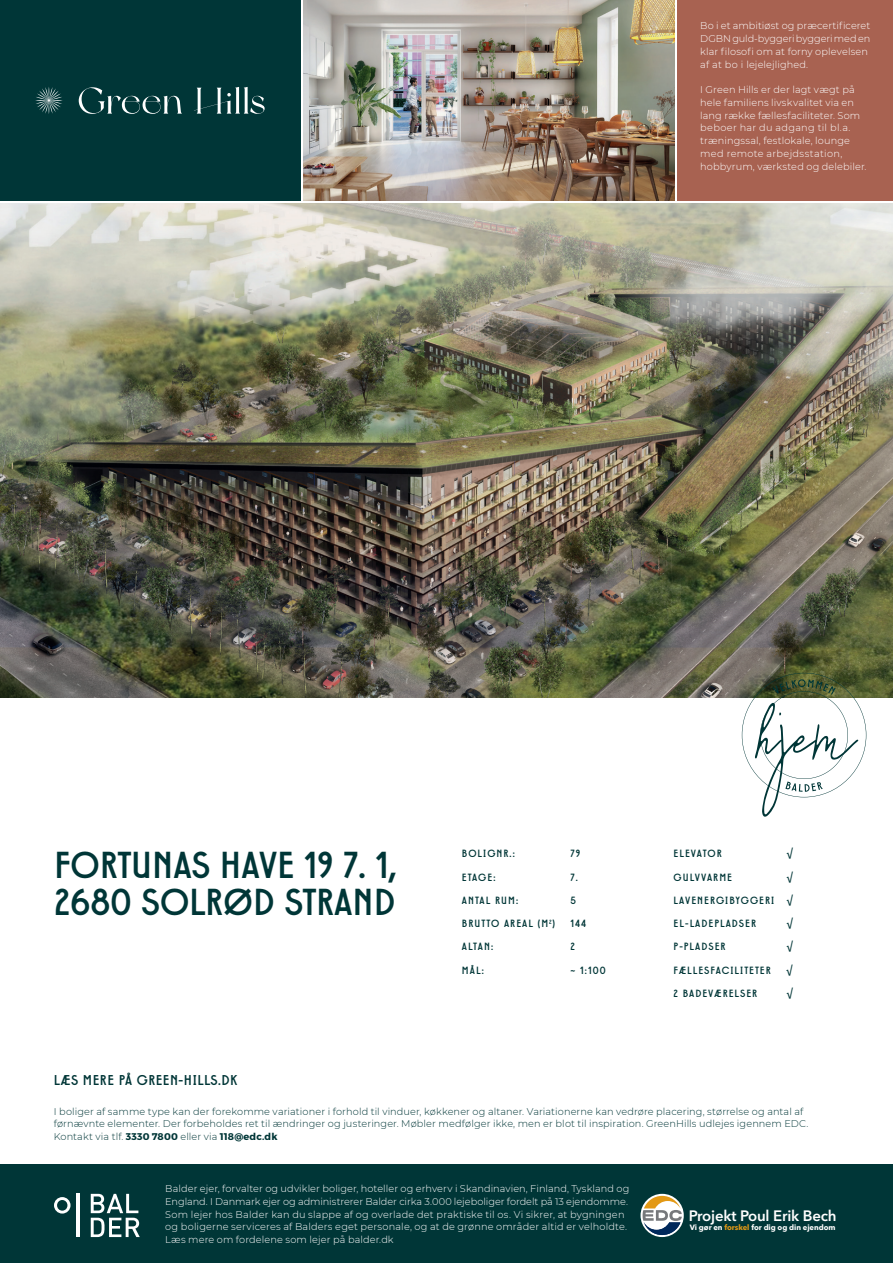
<style>
.page{position:relative;width:893px;height:1263px;background:#fff}
.page>*{position:absolute;margin:0;border:0;box-sizing:border-box;transform-origin:0 0}
.t1{font:600 37.5px/37.5px "Neue Droschke";color:#003637}
.t2{font:600 15px "Avenir Next LT Pro";letter-spacing:-.01em;color:#fff}
.brød_10_15{font:600 14.25px "Neue Droschke";letter-spacing:.04em;color:#003637}
.t3{font:600 10.5px "Neue Droschke";letter-spacing:.1em;color:#003637}
.brød_10_15-2{font:300 9.75px/12.8px "Montserrat";letter-spacing:.015em;color:#fff}
.brød_10_15-3{font:300 9.75px/12.8px "Montserrat";letter-spacing:.01em;color:#003637}
.t4{font:700 7.65px "Avenir Next LT Pro";letter-spacing:-.005em;color:#fff}
.s1{font-weight:700}
.s2{color:#e39915}
</style>
<div class="page">
<img style="left:0;top:204px;width:893px;height:493px">
<svg style="left:742px;top:673px;width:124px;height:144px"></svg>
<div style="left:0;top:1165px;width:893px;height:98px;background:#003637"></div>
<svg style="left:54px;top:1197px;width:17px;height:16px"></svg>
<hr style="left:76px;top:1194px;width:4px;height:43px;background:#fff">
<svg style="left:91px;top:1194px;width:49px;height:43px"></svg>
<div style="left:0;top:0;width:300px;height:201px;background:#003637"></div>
<img style="left:303px;top:0;width:371px;height:201px">
<div style="left:678px;top:0;width:215px;height:201px;background:#a86251"></div>
<svg style="left:640px;top:1194px;width:44px;height:43px"></svg>
<svg style="left:643px;top:1196px;width:39px;height:39px;background:#a6a79e"></svg>
<svg style="left:79px;top:87px;width:103px;height:27px"></svg>
<svg style="left:194px;top:87px;width:71px;height:27px"></svg>
<svg style="left:35px;top:87px;width:28px;height:27px"></svg>
<p class="brød_10_15-2" style="left:700px;top:19px;width:172px">Bo i et ambitiøst og præcertificeret<br>DGBN guld-byggeri byggeri med en klar filosofi om at forny oplevelsen af at bo i lejelejlighed.</p>
<p class="brød_10_15-2" style="left:700px;top:83px;width:168px">I Green Hills er der lagt vægt på hele familiens livskvalitet via en lang række fællesfaciliteter. Som beboer har du adgang til bl.a. træningssal, festlokale, lounge med remote arbejdsstation, hobbyrum, værksted og delebiler.</p>
<p class="t1" style="left:54px;top:847px;width:344px">FORTUNAS HAVE 19 7. 1,<br>2680 SOLRØD STRAND</p>
<p class="brød_10_15" style="left:54px;top:1072px;width:185px">LÆS MERE PÅ GREEN-HILLS.DK</p>
<p class="t3" style="left:462px;top:848px;width:54px">BOLIGNR.:</p>
<p class="t3" style="left:570px;top:848px;width:11px">79</p>
<p class="t3" style="left:462px;top:871px;width:35px">ETAGE:</p>
<p class="t3" style="left:570px;top:871px;width:9px">7.</p>
<p class="t3" style="left:462px;top:894px;width:58px">ANTAL RUM:</p>
<p class="t3" style="left:570px;top:894px;width:7px">5</p>
<p class="t3" style="left:462px;top:918px;width:94px">BRUTTO AREAL (M<sup>2</sup>)</p>
<p class="t3" style="left:570px;top:918px;width:17px">144</p>
<p class="t3" style="left:462px;top:941px;width:33px">ALTAN:</p>
<p class="t3" style="left:570px;top:941px;width:6px">2</p>
<p class="t3" style="left:462px;top:964px;width:23px">MÅL:</p>
<p class="t3" style="left:570px;top:964px;width:37px">~ 1:100</p>
<p class="t3" style="left:674px;top:848px;width:50px">ELEVATOR</p>
<p class="t3" style="left:786px;top:848px;width:8px">√</p>
<p class="t3" style="left:674px;top:871px;width:60px">GULVVARME</p>
<p class="t3" style="left:786px;top:871px;width:8px">√</p>
<p class="t3" style="left:674px;top:894px;width:121px">LAVENERGIBYGGERI √</p>
<p class="t3" style="left:674px;top:918px;width:84px">EL-LADEPLADSER</p>
<p class="t3" style="left:786px;top:918px;width:8px">√</p>
<p class="t3" style="left:674px;top:941px;width:53px">P-PLADSER</p>
<p class="t3" style="left:786px;top:941px;width:8px">√</p>
<p class="t3" style="left:674px;top:964px;width:99px">FÆLLESFACILITETER</p>
<p class="t3" style="left:786px;top:964px;width:8px">√</p>
<p class="t3" style="left:674px;top:987px;width:85px">2 BADEVÆRELSER</p>
<p class="t3" style="left:786px;top:987px;width:8px">√</p>
<p class="brød_10_15-3" style="left:54px;top:1104px;width:751px">I boliger af samme type kan der forekomme variationer i forhold til vinduer, køkkener og altaner. Variationerne kan vedrøre placering, størrelse og antal af</p>
<p class="brød_10_15-3" style="left:54px;top:1117px;width:756px">førnævnte elementer. Der forbeholdes ret til ændringer og justeringer. Møbler medfølger ikke, men er blot til inspiration. GreenHills udlejes igennem EDC.<br>Kontakt via tlf. <span class="s1">3330 7800</span> eller via <span class="s1">118@edc.dk</span></p>
<p class="brød_10_15-2" style="left:165px;top:1182px;width:466px">Balder ejer, forvalter og udvikler boliger, hoteller og erhverv i Skandinavien, Finland, Tyskland og England. I Danmark ejer og administrerer Balder cirka 3.000 lejeboliger fordelt på 13 ejendomme.<br>Som lejer hos Balder kan du slappe af og overlade det praktiske til os. Vi sikrer, at bygningen og boligerne serviceres af Balders eget personale, og at de grønne områder altid er velholdte.<br>Læs mere om fordelene som lejer på balder.dk</p>
<p class="t2" style="left:689px;top:1206px;width:149px">Projekt Poul Erik Bech</p>
<p class="t4" style="left:690px;top:1222px;width:147px">Vi gør en <span class="s2">forskel</span> for dig og din ejendom</p>
</div>
